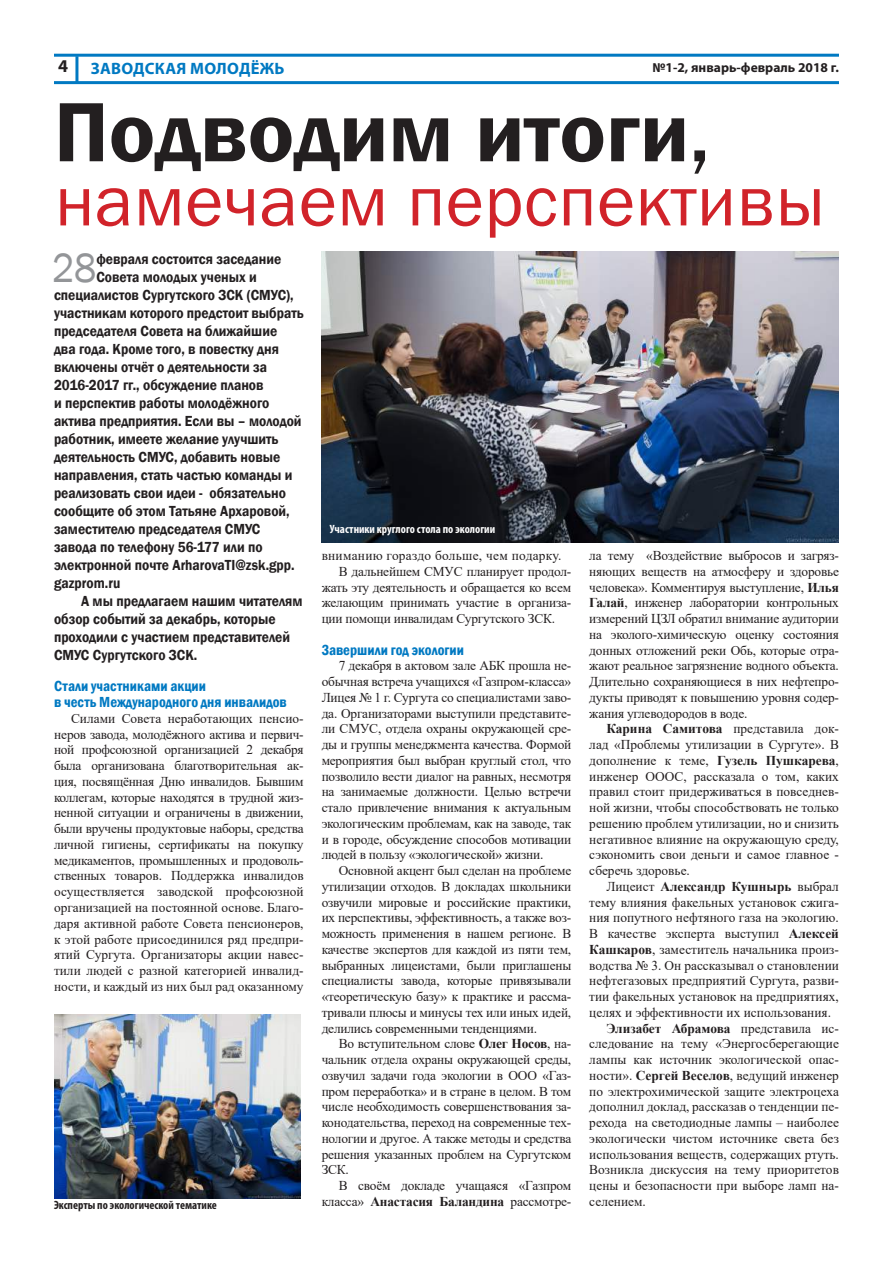
<style>
.page{position:relative;width:893px;height:1263px;background:#fff}
.page>*{position:absolute;margin:0;border:0;box-sizing:border-box;transform-origin:0 0}
.t1{font:600 87px "Franklin Gothic";color:#231f20}
.t2{font:73.5px "Franklin Gothic";letter-spacing:.005em;color:#d1232a}
.t3{font:42px "Franklin Gothic";color:#939598;scale:.9 1}
.t4{font:700 18px "Myriad Pro";color:#231f20}
.t5{font:700 16.5px "Myriad Pro";letter-spacing:.02em;color:#0079c2}
.t6{font:600 15px "Franklin Gothic";color:#231f20;scale:.9 1}
.t7{font:600 condensed 15px/15.8px "Franklin Gothic";color:#0079c2}
.t8{font:13.5px/15.8px "Times New Roman";color:#231f20;text-align:justify}
.t9{font:700 13.5px "Times New Roman";color:#231f20}
.t10{font:13.5px "Times New Roman";letter-spacing:.02em;color:#231f20}
.t11{font:700 13.5px "Myriad Pro";color:#231f20}
.t12{font:700 condensed 12px "Myriad Pro";color:#fff}
.t13{font:700 condensed 12px "Myriad Pro";color:#231f20}
.s1{font-weight:500}
.s2{font-weight:700}
.s3{font-weight:400}
</style>
<div class="page">
<hr style="left:54px;top:54px;width:785px;height:3px;background:#0079c2">
<hr style="left:54px;top:81px;width:785px;height:3px;background:#0079c2">
<hr style="left:75px;top:56px;width:3px;height:27px;background:#0079c2">
<img style="left:322px;top:251px;width:517px;height:291px">
<img style="left:54px;top:1014px;width:247px;height:184px">
<h3 class="t4" style="left:58px;top:54px;width:11px">4</h3>
<p class="t5" style="left:91px;top:58px;width:195px">ЗАВОДСКАЯ МОЛОДЁЖЬ</p>
<p class="t11" style="left:652px;top:58px;width:188px">№1-2, январь-февраль 2018 г.</p>
<h1 class="t1" style="left:54px;top:79px;width:658px">Подводим итоги<span class="s1">,</span></h1>
<h2 class="t2" style="left:55px;top:155px;width:772px">намечаем перспективы</h2>
<h3 class="t3" style="left:52px;top:242px;width:51px">28</h3>
<p class="t6" style="left:96px;top:250px;width:207px">февраля состоится заседание</p>
<p class="t6" style="left:96px;top:268px;width:180px">Совета молодых ученых и</p>
<p class="t6" style="left:54px;top:286px;width:268px">специалистов Сургутского ЗСК (СМУС),</p>
<p class="t6" style="left:54px;top:304px;width:279px">участникам которого предстоит выбрать</p>
<p class="t6" style="left:54px;top:322px;width:250px">председателя Совета на ближайшие</p>
<p class="t6" style="left:54px;top:340px;width:251px">два года. Кроме того, в повестку дня</p>
<p class="t6" style="left:54px;top:358px;width:238px">включены отчёт о деятельности за</p>
<p class="t6" style="left:54px;top:376px;width:234px">2016-2017 гг., обсуждение планов</p>
<p class="t6" style="left:54px;top:394px;width:241px">и перспектив работы молодёжного</p>
<p class="t6" style="left:54px;top:412px;width:277px">актива предприятия. Если вы – молодой</p>
<p class="t6" style="left:54px;top:430px;width:251px">работник, имеете желание улучшить</p>
<p class="t6" style="left:54px;top:448px;width:253px">деятельность СМУС, добавить новые</p>
<p class="t6" style="left:54px;top:466px;width:266px">направления, стать частью команды и</p>
<p class="t6" style="left:54px;top:484px;width:259px">реализовать свои идеи - обязательно</p>
<p class="t6" style="left:54px;top:502px;width:263px">сообщите об этом Татьяне Архаровой,</p>
<p class="t6" style="left:54px;top:520px;width:231px">заместителю председателя СМУС</p>
<p class="t6" style="left:54px;top:538px;width:233px">завода по телефону 56-177 или по</p>
<p class="t6" style="left:54px;top:556px;width:269px">электронной почте ArharovaTI@zsk.gpp.</p>
<p class="t6" style="left:54px;top:574px;width:75px">gazprom.ru</p>
<p class="t6" style="left:81px;top:592px;width:248px">А мы предлагаем нашим читателям</p>
<p class="t6" style="left:54px;top:610px;width:248px">обзор событий за декабрь, которые</p>
<p class="t6" style="left:54px;top:628px;width:264px">проходили с участием представителей</p>
<p class="t6" style="left:54px;top:646px;width:161px">СМУС Сургутского ЗСК.</p>
<p class="t7" style="left:54px;top:678px;width:234px">Стали участниками акции<br>в честь Международного дня инвалидов</p>
<p class="t8" style="left:54px;top:710px;width:251px;text-indent:17px">Силами Совета неработающих пенсио&shy;неров завода, молодёжного актива и первич&shy;ной профсоюзной организацией 2 декабря была организована благотворительная ак&shy;ция, посвящённая Дню инвалидов. Бывшим коллегам, которые находятся в трудной жиз&shy;ненной ситуации и ограничены в движении, были вручены продуктовые наборы, средства личной гигиены, сертификаты на покупку медикаментов, промышленных и продоволь&shy;ственных товаров. Поддержка инвалидов осуществляется заводской профсоюзной организацией на постоянной основе. Благо&shy;даря активной работе Совета пенсионеров, к этой работе присоединился ряд предпри&shy;ятий Сургута. Организаторы акции навес&shy;тили людей с разной категорией инвалид&shy;ности, и каждый из них был рад оказанному</p>
<p class="t13" style="left:54px;top:1197px;width:164px">Эксперты по экологической тематике</p>
<p class="t12" style="left:330px;top:522px;width:167px">Участники круглого стола по экологии</p>
<p class="t10" style="left:322px;top:546px;width:241px">вниманию гораздо больше, чем подарку.</p>
<p class="t8" style="left:339px;top:563px;width:234px">В дальнейшем СМУС планирует продол-</p>
<p class="t8" style="left:322px;top:579px;width:251px">жать эту деятельность и обращается ко всем</p>
<p class="t8" style="left:322px;top:594px;width:251px">желающим принимать участие в организа-</p>
<p class="t8" style="left:322px;top:610px;width:235px">ции помощи инвалидам Сургутского ЗСК.</p>
<p class="t7" style="left:322px;top:641px;width:144px">Завершили год экологии</p>
<p class="t8" style="left:322px;top:657px;width:251px;text-indent:17px">7 декабря в актовом зале АБК прошла не&shy;обычная встреча учащихся «Газпром-класса» Лицея № 1 г. Сургута со специалистами заво&shy;да. Организаторами выступили представите&shy;ли СМУС, отдела охраны окружающей сре&shy;ды и группы менеджмента качества. Формой мероприятия был выбран круглый стол, что позволило вести диалог на равных, несмотря на занимаемые должности. Целью встречи стало привлечение внимания к актуальным экологическим проблемам, как на заводе, так и в городе, обсуждение способов мотивации людей в пользу «экологической» жизни.</p>
<p class="t8" style="left:322px;top:862px;width:251px;text-indent:17px">Основной акцент был сделан на проблеме утилизации отходов. В докладах школьники озвучили мировые и российские практики, их перспективы, эффективность, а также воз&shy;можность применения в нашем регионе. В качестве экспертов для каждой из пяти тем, выбранных лицеистами, были приглашены специалисты завода, которые привязывали «теоретическую базу» к практике и рассма&shy;тривали плюсы и минусы тех или иных идей, делились современными тенденциями.</p>
<p class="t8" style="left:322px;top:1035px;width:251px;text-indent:17px">Во вступительном слове <span class="s2">Олег Носов</span>, на&shy;чальник отдела охраны окружающей среды, озвучил задачи года экологии в ООО «Газ&shy;пром переработка» и в стране в целом. В том числе необходимость совершенствования за&shy;конодательства, переход на современные тех&shy;нологии и другое. А также методы и средства решения указанных проблем на Сургутском ЗСК.</p>
<p class="t8" style="left:322px;top:1177px;width:251px;text-align:right">В своём докладе учащаяся «Газпром класса» <span class="s2">Анастасия Баландина</span> рассмотре-</p>
<p class="t8" style="left:589px;top:547px;width:251px">ла тему «Воздействие выбросов и загряз&shy;няющих веществ на атмосферу и здоровье человека». Комментируя выступление, <span class="s2">Илья Галай</span>, инженер лаборатории контрольных измерений ЦЗЛ обратил внимание аудитории на эколого-химическую оценку состояния донных отложений реки Обь, которые отра&shy;жают реальное загрязнение водного объекта.<br>Длительно сохраняющиеся в них нефтепро&shy;дукты приводят к повышению уровня содер&shy;жания углеводородов в воде.</p>
<p class="t8" style="left:589px;top:720px;width:251px;text-indent:17px"><span class="s2">Карина Самитова</span> представила док&shy;лад «Проблемы утилизации в Сургуте». В дополнение к теме, <span class="s2">Гузель Пушкарева</span>, инженер ОООС, рассказала о том, каких правил стоит придерживаться в повседнев&shy;ной жизни, чтобы способствовать не только решению проблем утилизации, но и снизить негативное влияние на окружающую среду, сэкономить свои деньги и самое главное - сберечь здоровье.</p>
<p class="t9" style="left:606px;top:876px;width:234px"><span class="s3">Лицеист</span> Александр Кушнырь <span class="s3">выбрал</span></p>
<p class="t8" style="left:589px;top:894px;width:251px">тему влияния факельных установок сжига-</p>
<p class="t8" style="left:589px;top:909px;width:251px">ния попутного нефтяного газа на экологию.</p>
<p class="t8" style="left:589px;top:925px;width:251px">В качестве эксперта выступил <span class="s2">Алексей</span></p>
<p class="t8" style="left:589px;top:941px;width:251px"><span class="s2">Кашкаров</span>, заместитель начальника произ-</p>
<p class="t8" style="left:589px;top:957px;width:251px">водства № 3. Он рассказывал о становлении</p>
<p class="t8" style="left:589px;top:972px;width:251px">нефтегазовых предприятий Сургута, разви-</p>
<p class="t8" style="left:589px;top:988px;width:251px">тии факельных установок на предприятиях,</p>
<p class="t8" style="left:589px;top:1004px;width:243px">целях и эффективности их использования.</p>
<p class="t9" style="left:606px;top:1018px;width:234px">Элизабет Абрамова <span class="s3">представила ис-</span></p>
<p class="t8" style="left:589px;top:1035px;width:251px">следование на тему «Энергосберегающие</p>
<p class="t8" style="left:589px;top:1051px;width:251px">лампы как источник экологической опас-</p>
<p class="t8" style="left:589px;top:1067px;width:251px">ности». <span class="s2">Сергей Веселов</span>, ведущий инженер</p>
<p class="t8" style="left:589px;top:1083px;width:251px">по электрохимической защите электроцеха</p>
<p class="t8" style="left:589px;top:1098px;width:251px">дополнил доклад, рассказав о тенденции пе-</p>
<p class="t8" style="left:589px;top:1114px;width:251px">рехода на светодиодные лампы – наиболее</p>
<p class="t8" style="left:589px;top:1130px;width:251px">экологически чистом источнике света без</p>
<p class="t8" style="left:589px;top:1146px;width:251px">использования веществ, содержащих ртуть.</p>
<p class="t8" style="left:589px;top:1161px;width:251px">Возникла дискуссия на тему приоритетов</p>
<p class="t8" style="left:589px;top:1177px;width:251px">цены и безопасности при выборе ламп на-</p>
<p class="t8" style="left:589px;top:1193px;width:58px">селением.</p>
</div>
